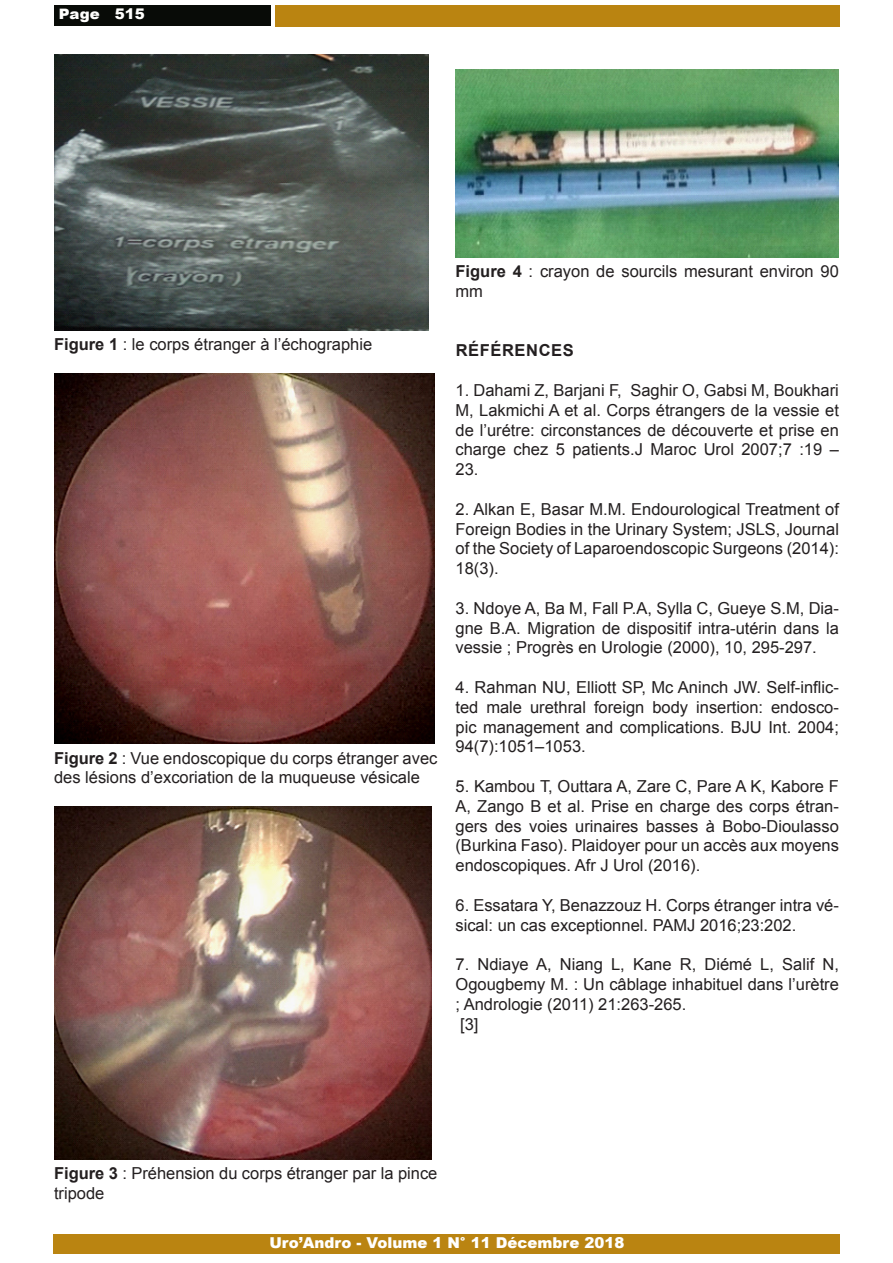
<style>
.page{position:relative;width:893px;height:1263px;background:#fff}
.page>*{position:absolute;margin:0;border:0;box-sizing:border-box;transform-origin:0 0}
.t1{font:16.5px/19.8px "Arial";color:#231f20}
.t2{font:700 16.5px "Arial";letter-spacing:.035em;color:#231f20}
.t3{font:900 15px "Arial";color:#fff}
.t4{font:900 14.4px "Arial";color:#fffffd;scale:1.04 1}
.s1{font-size:14.7px}
.s2{font-weight:700}
</style>
<div class="page">
<div style="left:275px;top:5px;width:565px;height:21px;background:#ba8411"></div>
<div style="left:54px;top:1234px;width:786px;height:20px;background:#ba8411"></div>
<div style="left:54px;top:5px;width:216px;height:20px;background:#080b07"></div>
<img style="left:54px;top:54px;width:375px;height:276px">
<img style="left:54px;top:373px;width:381px;height:371px">
<img style="left:54px;top:806px;width:378px;height:353px">
<img style="left:455px;top:69px;width:384px;height:188px">
<p class="t4" style="left:59px;top:3px;width:84px">Page <span class="s1">515</span></p>
<p class="t1" style="left:54px;top:334px;width:320px"><span class="s2">Figure 1</span> : le corps étranger à l’échographie</p>
<p class="t1" style="left:54px;top:748px;width:385px"><span class="s2">Figure 2</span> : Vue endoscopique du corps étranger avec des lésions d’excoriation de la muqueuse vésicale</p>
<p class="t1" style="left:455px;top:261px;width:385px"><span class="s2">Figure 4</span> : crayon de sourcils mesurant environ 90 mm</p>
<p class="t2" style="left:456px;top:339px;width:59px">Références</p>
<p class="t1" style="left:455px;top:380px;width:385px;text-align:justify">1. Dahami Z, Barjani F, Saghir O, Gabsi M, Boukhari M, Lakmichi A et al. Corps étrangers de la vessie et de l’urétre: circonstances de découverte et prise en charge chez 5 patients.J Maroc Urol 2007;7 :19 – 23.</p>
<p class="t1" style="left:455px;top:499px;width:385px;text-align:justify">2. Alkan E, Basar M.M. Endourological Treatment of Foreign Bodies in the Urinary System; JSLS, Journal of the Society of Laparoendoscopic Surgeons (2014):<br>18(3).</p>
<p class="t1" style="left:455px;top:598px;width:385px;text-align:justify">3. Ndoye A, Ba M, Fall P.A, Sylla C, Gueye S.M, Dia&shy;gne B.A. Migration de dispositif intra-utérin dans la vessie ; Progrès en Urologie (2000), 10, 295-297.</p>
<p class="t1" style="left:455px;top:677px;width:385px;text-align:justify">4. Rahman NU, Elliott SP, Mc Aninch JW. Self-inflic&shy;ted male urethral foreign body insertion: endosco&shy;pic management and complications. BJU Int. 2004; 94(7):1051–1053.</p>
<p class="t1" style="left:455px;top:776px;width:385px;text-align:justify">5. Kambou T, Outtara A, Zare C, Pare A K, Kabore F A, Zango B et al. Prise en charge des corps étran&shy;gers des voies urinaires basses à Bobo-Dioulasso (Burkina Faso). Plaidoyer pour un accès aux moyens endoscopiques. Afr J Urol (2016).</p>
<p class="t1" style="left:455px;top:895px;width:385px">6. Essatara Y, Benazzouz H. Corps étranger intra vé&shy;sical: un cas exceptionnel. PAMJ 2016;23:202.</p>
<p class="t1" style="left:455px;top:954px;width:385px">7. Ndiaye A, Niang L, Kane R, Diémé L, Salif N,<br>Ogougbemy M. : Un câblage inhabituel dans l’urètre ; Andrologie (2011) 21:263-265.<br>[3]</p>
<p class="t1" style="left:54px;top:1163px;width:385px"><span class="s2">Figure 3</span> : Préhension du corps étranger par la pince tripode</p>
<p class="t3" style="left:269px;top:1232px;width:357px">Uro’Andro - Volume 1 N° 11 Décembre 2018</p>
</div>
